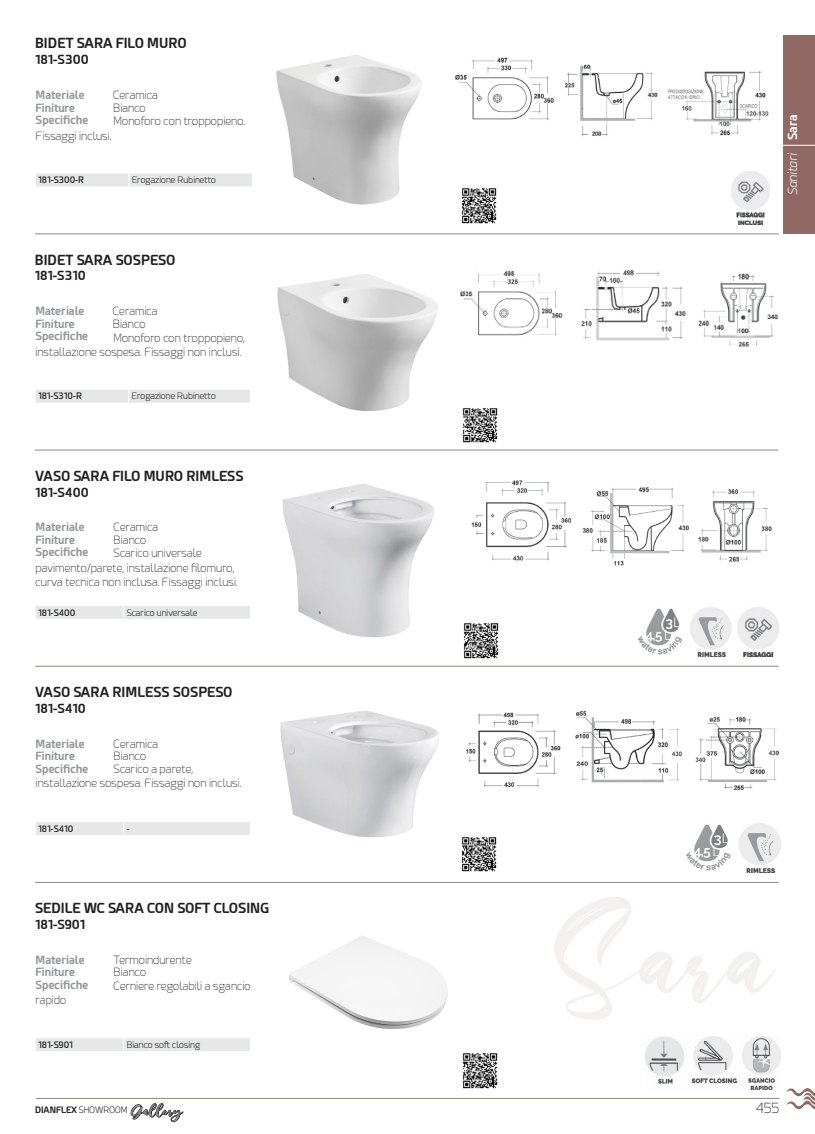
<style>
.page{position:relative;width:815px;height:1134px;background:#fff}
.page>*{position:absolute;margin:0;border:0;box-sizing:border-box;transform-origin:0 0}
.t1{font:700 13.75px "Esphimere";color:#231f20}
.t2{font:200 13.75px "Esphimere";color:#231f20}
.t3{font:700 12.5px "Esphimere";color:#231f20}
.Stile_di_paragrafo_1{font:italic 300 12.5px "Esphimere";color:#fff}
.t4{font:700 12.5px "Esphimere";color:#fff}
.t5{font:200 11.25px/14.4px "Esphimere";color:#231f20}
.t6{font:700 11.25px "Esphimere";color:#939598}
.t7{font:300 8.88px "Esphimere";color:#231f20}
.t8{font:600 8.88px "Esphimere";color:#231f20}
.t9{font:700 8.75px "Esphimere";color:#231f20}
.s1{font-weight:300}
.s2{font-family:"Still Sunshine Personal Use";font-weight:400}
</style>
<div class="page">
<div style="left:783px;top:35px;width:32px;height:199px;background:#906964"></div>
<hr style="left:36px;top:1098px;width:744px;height:1px;background:#8b887f">
<svg style="left:786px;top:1088px;width:29px;height:21px"></svg>
<hr style="left:35px;top:450px;width:743px;height:1px;background:#8b887f">
<img style="left:278px;top:274px;width:159px;height:136px">
<img style="left:461px;top:270px;width:317px;height:77px">
<img style="left:462px;top:408px;width:36px;height:35px">
<div style="left:35px;top:390px;width:215px;height:13px;background:#e6e7e9"></div>
<hr style="left:781px;top:145px;width:34px;height:1px;background:#fff">
<hr style="left:35px;top:234px;width:744px;height:1px;background:#8b887f">
<img style="left:277px;top:55px;width:144px;height:149px">
<img style="left:456px;top:57px;width:313px;height:80px">
<img style="left:462px;top:188px;width:35px;height:35px">
<svg style="left:36px;top:173px;width:216px;height:14px"></svg>
<img style="left:732px;top:171px;width:38px;height:53px">
<hr style="left:35px;top:666px;width:744px;height:1px;background:#8b887f">
<img style="left:283px;top:484px;width:151px;height:154px">
<img style="left:471px;top:480px;width:301px;height:86px">
<img style="left:463px;top:623px;width:36px;height:35px">
<div style="left:36px;top:606px;width:214px;height:13px;background:#e6e7e9"></div>
<img style="left:638px;top:608px;width:141px;height:49px">
<hr style="left:35px;top:882px;width:744px;height:1px;background:#8b887f">
<img style="left:280px;top:711px;width:159px;height:127px">
<img style="left:466px;top:711px;width:312px;height:79px">
<img style="left:461px;top:837px;width:36px;height:35px">
<div style="left:36px;top:822px;width:214px;height:13px;background:#e6e7e9"></div>
<img style="left:686px;top:823px;width:94px;height:50px">
<img style="left:289px;top:936px;width:159px;height:92px">
<div style="left:36px;top:1038px;width:214px;height:13px;background:#e6e7e9"></div>
<img style="left:462px;top:1053px;width:35px;height:35px">
<img style="left:645px;top:1036px;width:135px;height:53px">
<p class="t1" style="left:35px;top:35px;width:153px">BIDET SARA FILO MURO</p>
<p class="t3" style="left:35px;top:52px;width:55px">181-S300</p>
<p class="t6" style="left:36px;top:88px;width:51px">Materiale</p>
<p class="t6" style="left:36px;top:100px;width:41px">Finiture</p>
<p class="t6" style="left:36px;top:113px;width:54px">Specifiche</p>
<p class="t5" style="left:113px;top:88px;width:46px">Ceramica</p>
<p class="t5" style="left:113px;top:100px;width:34px">Bianco</p>
<p class="t5" style="left:114px;top:114px;width:133px">Monoforo con troppopieno.</p>
<p class="t5" style="left:36px;top:129px;width:77px">Fissaggi inclusi.</p>
<p class="t8" style="left:38px;top:175px;width:47px">181-S300-R</p>
<p class="t7" style="left:132px;top:175px;width:86px">Erogazione Rubinetto</p>
<p class="t1" style="left:35px;top:251px;width:142px">BIDET SARA SOSPESO</p>
<p class="t3" style="left:35px;top:268px;width:52px">181-S310</p>
<p class="t6" style="left:35px;top:304px;width:51px">Materiale</p>
<p class="t6" style="left:35px;top:317px;width:41px">Finiture</p>
<p class="t6" style="left:35px;top:329px;width:54px">Specifiche</p>
<p class="t5" style="left:113px;top:304px;width:46px">Ceramica</p>
<p class="t5" style="left:113px;top:317px;width:34px">Bianco</p>
<p class="t5" style="left:35px;top:330px;width:211px;text-indent:78px">Monoforo con troppopieno, installazione sospesa. Fissaggi non inclusi.</p>
<p class="t8" style="left:38px;top:391px;width:45px">181-S310-R</p>
<p class="t7" style="left:132px;top:391px;width:86px">Erogazione Rubinetto</p>
<p class="t1" style="left:35px;top:467px;width:210px">VASO SARA FILO MURO RIMLESS</p>
<p class="t3" style="left:35px;top:484px;width:55px">181-S400</p>
<p class="t6" style="left:36px;top:520px;width:51px">Materiale</p>
<p class="t6" style="left:36px;top:533px;width:41px">Finiture</p>
<p class="t6" style="left:36px;top:545px;width:54px">Specifiche</p>
<p class="t5" style="left:114px;top:520px;width:46px">Ceramica</p>
<p class="t5" style="left:114px;top:533px;width:34px">Bianco</p>
<p class="t5" style="left:36px;top:546px;width:204px;text-indent:78px">Scarico universale pavimento/parete, installazione filomuro, curva tecnica non inclusa. Fissaggi inclusi.</p>
<p class="t8" style="left:38px;top:607px;width:39px">181-S400</p>
<p class="t7" style="left:127px;top:607px;width:72px">Scarico universale</p>
<p class="t1" style="left:35px;top:683px;width:199px">VASO SARA RIMLESS SOSPESO</p>
<p class="t3" style="left:35px;top:700px;width:52px">181-S410</p>
<p class="t6" style="left:36px;top:736px;width:51px">Materiale</p>
<p class="t6" style="left:36px;top:749px;width:41px">Finiture</p>
<p class="t6" style="left:36px;top:761px;width:54px">Specifiche</p>
<p class="t5" style="left:114px;top:736px;width:46px">Ceramica</p>
<p class="t5" style="left:114px;top:749px;width:34px">Bianco</p>
<p class="t5" style="left:36px;top:761px;width:207px;text-indent:78px">Scarico a parete, installazione sospesa. Fissaggi non inclusi.</p>
<p class="t8" style="left:38px;top:823px;width:36px">181-S410</p>
<p class="t7" style="left:127px;top:824px;width:4px">-</p>
<p class="t4" style="left:785px;top:140px;width:27px;rotate:-90deg">Sara</p>
<p class="Stile_di_paragrafo_1" style="left:785px;top:195px;width:44px;rotate:-90deg">Sanitari</p>
<p class="t1" style="left:35px;top:899px;width:236px">SEDILE WC SARA CON SOFT CLOSING</p>
<p class="t3" style="left:35px;top:917px;width:52px">181-S901</p>
<p class="t6" style="left:36px;top:953px;width:51px">Materiale</p>
<p class="t6" style="left:36px;top:965px;width:41px">Finiture</p>
<p class="t6" style="left:36px;top:978px;width:54px">Specifiche</p>
<p class="t5" style="left:36px;top:993px;width:32px">rapido</p>
<p class="t5" style="left:114px;top:953px;width:80px">Termoindurente</p>
<p class="t5" style="left:114px;top:965px;width:34px">Bianco</p>
<p class="t5" style="left:114px;top:978px;width:139px">Cerniere regolabili a sgancio</p>
<p class="t8" style="left:38px;top:1039px;width:36px">181-S901</p>
<p class="t7" style="left:127px;top:1040px;width:75px">Bianco soft closing</p>
<p class="t9" style="left:35px;top:1104px;width:149px">DIANFLEX <span class="s1">SHOWROOM</span> <span class="s2">Gallery</span></p>
<p class="t2" style="left:756px;top:1100px;width:25px">455</p>
</div>
